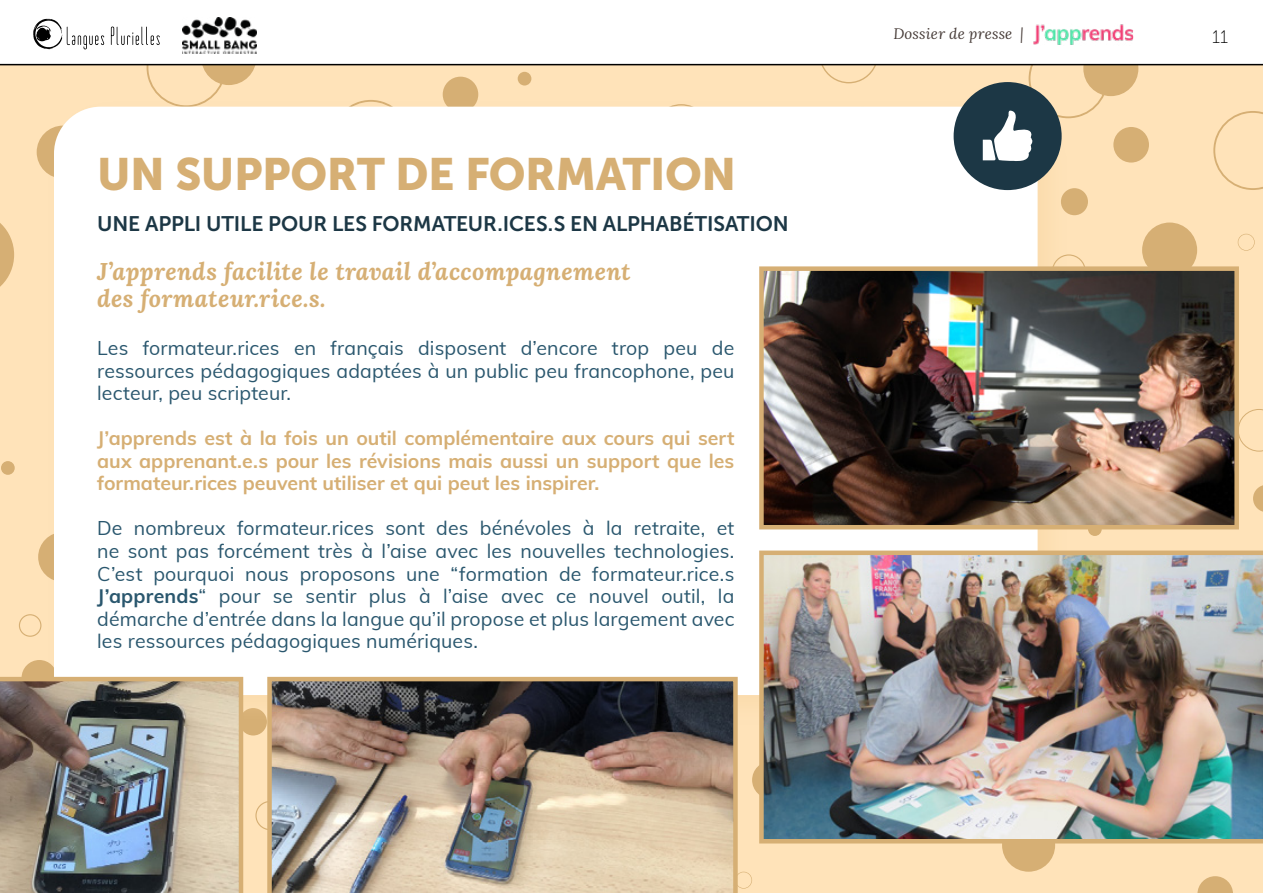
<style>
.page{position:relative;width:1263px;height:893px;background:#fff}
.page>*{position:absolute;margin:0;border:0;box-sizing:border-box;transform-origin:0 0}
.t1{font:45px "Museo Sans 900";letter-spacing:-.01em;color:#d6af74}
.t2{font:italic 700 24px/27px "Lora";letter-spacing:.015em;color:#d6af74}
.t3{font:21px "Museo Sans 700";letter-spacing:-.005em;color:#1c3745}
.t4{font:19.5px/22.5px "Muli";letter-spacing:.005em;color:#2a576e;text-align:justify}
.t5{font:700 19.5px/22.5px "Muli";color:#d6af74;text-align:justify}
.t6{font:18px "Museo Sans 100";color:#000}
.t7{font:italic 15px "Lora";letter-spacing:.01em;color:#453a36}
.s1{font-weight:700}
</style>
<div class="page">
<div style="left:0;top:65px;width:1263px;height:828px;background:#ffe3b9"></div>
<div style="left:37px;top:126px;width:53px;height:53px;background:#d6af74;border-radius:50%"></div>
<div style="left:38px;top:532px;width:50px;height:50px;background:#d6af74;border-radius:50%"></div>
<div style="left:22px;top:660px;width:35px;height:35px;background:#d6af74;border-radius:50%"></div>
<div style="left:1px;top:461px;width:14px;height:14px;background:#d6af74;border-radius:50%"></div>
<div style="left:201px;top:30px;width:55px;height:55px;background:#d6af74;border-radius:50%"></div>
<svg style="left:0;top:223px;width:14px;height:64px"></svg>
<svg style="left:19px;top:614px;width:22px;height:23px"></svg>
<div style="left:443px;top:77px;width:35px;height:35px;background:#d6af74;border-radius:50%"></div>
<div style="left:239px;top:708px;width:28px;height:27px;background:#d6af74;border-radius:50%"></div>
<svg style="left:255px;top:801px;width:12px;height:29px"></svg>
<div style="left:1113px;top:127px;width:36px;height:36px;background:#d6af74;border-radius:50%"></div>
<div style="left:1061px;top:188px;width:27px;height:27px;background:#d6af74;border-radius:50%"></div>
<div style="left:518px;top:72px;width:13px;height:14px;background:#d6af74;border-radius:50%"></div>
<svg style="left:1213px;top:111px;width:50px;height:79px"></svg>
<div style="left:1083px;top:41px;width:55px;height:55px;background:#d6af74;border-radius:50%"></div>
<div style="left:1142px;top:223px;width:55px;height:55px;background:#d6af74;border-radius:50%"></div>
<svg style="left:1069px;top:254px;width:16px;height:12px"></svg>
<svg style="left:738px;top:872px;width:14px;height:17px"></svg>
<svg style="left:1238px;top:234px;width:17px;height:17px"></svg>
<svg style="left:1253px;top:485px;width:10px;height:27px"></svg>
<svg style="left:1239px;top:409px;width:24px;height:43px"></svg>
<div style="left:752px;top:761px;width:38px;height:38px;background:#d6af74;border-radius:50%"></div>
<svg style="left:1197px;top:876px;width:36px;height:17px"></svg>
<div style="left:1002px;top:819px;width:53px;height:53px;background:#d6af74;border-radius:50%"></div>
<div style="left:1088px;top:522px;width:14px;height:14px;background:#d6af74;border-radius:50%"></div>
<svg style="left:821px;top:65px;width:55px;height:18px"></svg>
<div style="left:47px;top:99px;width:1022px;height:627px;background:#f4d098;opacity:.37"></div>
<div style="left:54px;top:107px;width:983px;height:588px;background:#fff"></div>
<img style="left:764px;top:271px;width:470px;height:253px">
<div style="left:759px;top:266px;width:480px;height:263px;border:4px solid #d6af74"></div>
<img style="left:759px;top:551px;width:504px;height:292px">
<img style="left:267px;top:677px;width:471px;height:216px">
<img style="left:0;top:677px;width:243px;height:216px">
<div style="left:954px;top:82px;width:108px;height:108px;background:#1c3745;border-radius:50%"></div>
<svg style="left:983px;top:65px;width:125px;height:96px"></svg>
<div style="left:0;top:0;width:1263px;height:64px;background:#fff"></div>
<svg style="left:111px;top:26px;width:115px;height:81px"></svg>
<svg style="left:33px;top:19px;width:71px;height:30px"></svg>
<img style="left:183px;top:17px;width:74px;height:36px">
<hr style="left:0;top:64px;width:1263px;height:1px;background:#000">
<img style="left:1033px;top:24px;width:100px;height:21px">
<h1 class="t1" style="left:97px;top:149px;width:640px">UN SUPPORT DE FORMATION</h1>
<p class="t3" style="left:97px;top:212px;width:693px">UNE APPLI UTILE POUR LES FORMATEUR.ICES.S EN ALPHABÉTISATION</p>
<p class="t2" style="left:97px;top:258px;width:535px">J’apprends facilite le travail d’accompagnement des formateur.rice.s.</p>
<p class="t4" style="left:97px;top:336px;width:639px">Les formateur.rices en français disposent d’encore trop peu de ressources pédagogiques adaptées à un public peu francophone, peu lecteur, peu scripteur.</p>
<p class="t5" style="left:97px;top:426px;width:639px">J’apprends est à la fois un outil complémentaire aux cours qui sert aux apprenant.e.s pour les révisions mais aussi un support que les formateur.rices peuvent utiliser et qui peut les inspirer.</p>
<p class="t4" style="left:97px;top:516px;width:639px">De nombreux formateur.rices sont des bénévoles à la retraite, et ne sont pas forcément très à l’aise avec les nouvelles technologies.<br>C’est pourquoi nous proposons une “formation de formateur.rice.s <span class="s1">J’apprends</span>“ pour se sentir plus à l’aise avec ce nouvel outil, la démarche d’entrée dans la langue qu’il propose et plus largement avec les ressources pédagogiques numériques.</p>
<p class="t7" style="left:893px;top:23px;width:132px">Dossier de presse |</p>
<p class="t6" style="left:1212px;top:27px;width:17px">11</p>
</div>
